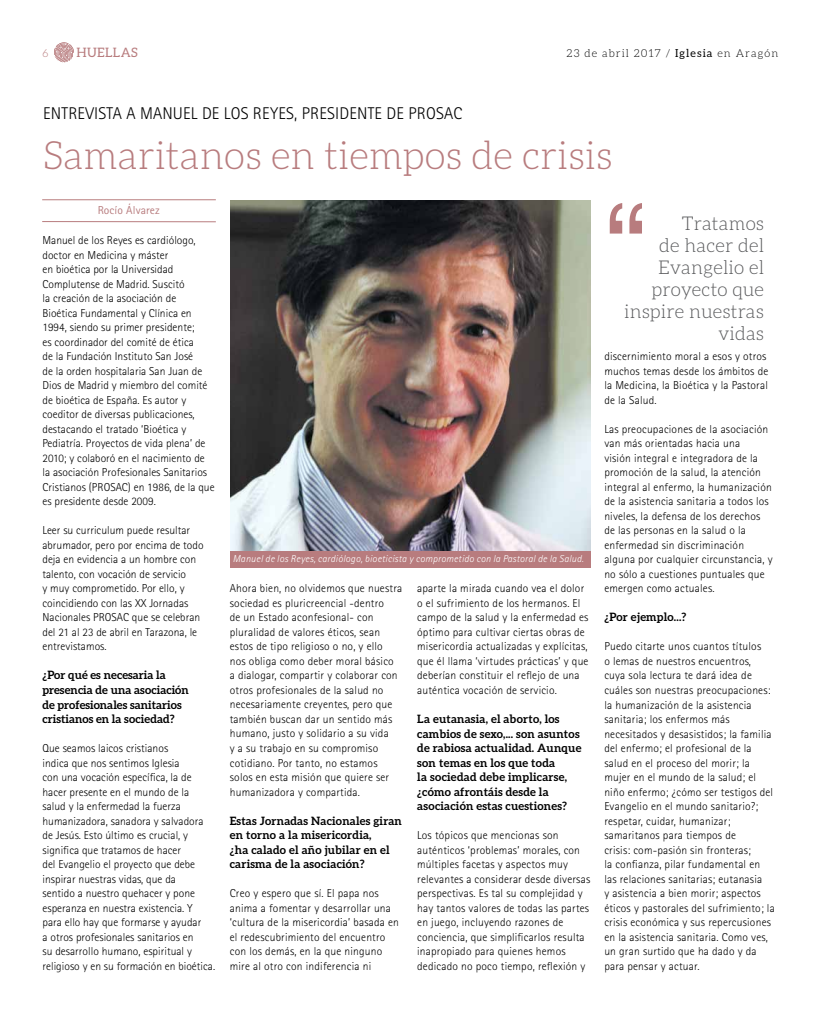
<style>
.page{position:relative;width:820px;height:1021px;background:#fff}
.page>*{position:absolute;margin:0;border:0;box-sizing:border-box;transform-origin:0 0}
.t1{font:120px "Helvetica";color:#b87c7e}
.t2{font:300 39px "Aleo";color:#b87c7e}
.t3{font:300 19px/22px "Aleo";letter-spacing:.01em;color:#58595b;text-align:right}
.t4{font:300 17px "Rotis Sans Serif";letter-spacing:.01em;color:#000}
.t5{font:13px "Aleo";letter-spacing:.025em;color:#b87c7e}
.t6{font:300 11.5px/14.5px "Rotis Sans Serif";letter-spacing:.015em;color:#000}
.t7{font:700 11.5px/14.5px "Aleo";letter-spacing:.015em;color:#000}
.t8{font:11.5px "Rotis Sans Serif";letter-spacing:.01em;color:#b87c7e}
.t9{font:300 11px "Aleo";letter-spacing:.1em;color:#000}
.t10{font:300 11px "Aleo";color:#b87c7e}
.t11{font:italic 300 10px "Rotis Sans Serif";letter-spacing:.025em;color:#fff}
.s1{font-weight:400}
</style>
<div class="page">
<svg style="left:54px;top:42px;width:20px;height:21px"></svg>
<img style="left:230px;top:201px;width:360px;height:350px">
<div style="left:230px;top:551px;width:360px;height:16px;background:#b87c7e"></div>
<hr style="left:42px;top:199px;width:174px;height:1px;background:#b87c7e">
<hr style="left:42px;top:221px;width:174px;height:1px;background:#b87c7e">
<p class="t10" style="left:43px;top:48px;width:7px">6</p>
<p class="t5" style="left:77px;top:45px;width:63px">HUELLAS</p>
<p class="t9" style="left:566px;top:47px;width:213px">23 de abril 2017 / <span class="s1">Iglesia</span> en Aragón</p>
<h3 class="t4" style="left:43px;top:104px;width:420px">ENTREVISTA A MANUEL DE LOS REYES, PRESIDENTE DE PROSAC</h3>
<h2 class="t2" style="left:43px;top:134px;width:570px">Samaritanos en tiempos de crisis</h2>
<p class="t8" style="left:98px;top:203px;width:64px">Rocío Álvarez</p>
<p class="t6" style="left:42px;top:233px;width:174px">Manuel de los Reyes es cardiólogo, doctor en Medicina y máster<br>en bioética por la Universidad Complutense de Madrid. Suscitó<br>la creación de la asociación de<br>Bioética Fundamental y Clínica en 1994, siendo su primer presidente;<br>es coordinador del comité de ética<br>de la Fundación Instituto San José<br>de la orden hospitalaria San Juan de Dios de Madrid y miembro del comité de bioética de España. Es autor y coeditor de diversas publicaciones, destacando el tratado ‘Bioética y Pediatría. Proyectos de vida plena’ de 2010; y colaboró en el nacimiento de la asociación Profesionales Sanitarios Cristianos (PROSAC) en 1986, de la que es presidente desde 2009.</p>
<p class="t6" style="left:42px;top:523px;width:163px">Leer su curriculum puede resultar abrumador, pero por encima de todo deja en evidencia a un hombre con talento, con vocación de servicio<br>y muy comprometido. Por ello, y coincidiendo con las XX Jornadas<br>Nacionales PROSAC que se celebran del 21 al 23 de abril en Tarazona, le entrevistamos.</p>
<p class="t7" style="left:42px;top:668px;width:148px">¿Por qué es necesaria la presencia de una asociación de profesionales sanitarios cristianos en la sociedad?</p>
<p class="t6" style="left:42px;top:741px;width:174px">Que seamos laicos cristianos<br>indica que nos sentimos Iglesia<br>con una vocación específica, la de hacer presente en el mundo de la salud y la enfermedad la fuerza humanizadora, sanadora y salvadora de Jesús. Esto último es crucial, y significa que tratamos de hacer<br>del Evangelio el proyecto que debe inspirar nuestras vidas, que da<br>sentido a nuestro quehacer y pone esperanza en nuestra existencia. Y<br>para ello hay que formarse y ayudar<br>a otros profesionales sanitarios en<br>su desarrollo humano, espiritual y religioso y en su formación en bioética.</p>
<p class="t11" style="left:233px;top:553px;width:352px">Manuel de los Reyes, cardiólogo, bioeticista y comprometido con la Pastoral de la Salud.</p>
<p class="t6" style="left:230px;top:581px;width:174px">Ahora bien, no olvidemos que nuestra sociedad es pluricreencial -dentro<br>de un Estado aconfesional- con pluralidad de valores éticos, sean estos de tipo religioso o no, y ello<br>nos obliga como deber moral básico<br>a dialogar, compartir y colaborar con otros profesionales de la salud no necesariamente creyentes, pero que también buscan dar un sentido más humano, justo y solidario a su vida<br>y a su trabajo en su compromiso cotidiano. Por tanto, no estamos solos en esta misión que quiere ser humanizadora y compartida.</p>
<p class="t7" style="left:230px;top:813px;width:173px">Estas Jornadas Nacionales giran en torno a la misericordia,<br>¿ha calado el año jubilar en el carisma de la asociación?</p>
<p class="t6" style="left:230px;top:886px;width:171px">Creo y espero que sí. El papa nos anima a fomentar y desarrollar una ‘cultura de la misericordia’ basada en el redescubrimiento del encuentro con los demás, en la que ninguno mire al otro con indiferencia ni</p>
<p class="t6" style="left:417px;top:581px;width:173px">aparte la mirada cuando vea el dolor o el sufrimiento de los hermanos. El campo de la salud y la enfermedad es óptimo para cultivar ciertas obras de misericordia actualizadas y explícitas, que él llama ‘virtudes prácticas’ y que deberían constituir el reflejo de una auténtica vocación de servicio.</p>
<p class="t7" style="left:417px;top:711px;width:166px">La eutanasia, el aborto, los cambios de sexo,... son asuntos de rabiosa actualidad. Aunque son temas en los que toda<br>la sociedad debe implicarse, ¿cómo afrontáis desde la asociación estas cuestiones?</p>
<p class="t6" style="left:417px;top:828px;width:174px">Los tópicos que mencionas son auténticos ‘problemas’ morales, con múltiples facetas y aspectos muy relevantes a considerar desde diversas perspectivas. Es tal su complejidad y hay tantos valores de todas las partes en juego, incluyendo razones de conciencia, que simplificarlos resulta inapropiado para quienes hemos dedicado no poco tiempo, reflexión y</p>
<h1 class="t1" style="left:605px;top:155px;width:41px">“</h1>
<h3 class="t3" style="left:624px;top:212px;width:141px">Tratamos<br>de hacer del<br>Evangelio el proyecto que inspire nuestras vidas</h3>
<p class="t6" style="left:604px;top:349px;width:165px">discernimiento moral a esos y otros muchos temas desde los ámbitos de la Medicina, la Bioética y la Pastoral de la Salud.</p>
<p class="t6" style="left:604px;top:421px;width:170px">Las preocupaciones de la asociación van más orientadas hacia una<br>visión integral e integradora de la promoción de la salud, la atención integral al enfermo, la humanización de la asistencia sanitaria a todos los niveles, la defensa de los derechos de las personas en la salud o la enfermedad sin discriminación alguna por cualquier circunstancia, y no sólo a cuestiones puntuales que emergen como actuales.</p>
<p class="t7" style="left:604px;top:610px;width:83px">¿Por ejemplo...?</p>
<p class="t6" style="left:604px;top:639px;width:172px">Puedo citarte unos cuantos títulos<br>o lemas de nuestros encuentros, cuya sola lectura te dará idea de cuáles son nuestras preocupaciones: la humanización de la asistencia sanitaria; los enfermos más necesitados y desasistidos; la familia del enfermo; el profesional de la salud en el proceso del morir; la mujer en el mundo de la salud; el niño enfermo; ¿cómo ser testigos del Evangelio en el mundo sanitario?; respetar, cuidar, humanizar; samaritanos para tiempos de<br>crisis: com-pasión sin fronteras;<br>la confianza, pilar fundamental en las relaciones sanitarias; eutanasia<br>y asistencia a bien morir; aspectos éticos y pastorales del sufrimiento; la crisis económica y sus repercusiones en la asistencia sanitaria. Como ves, un gran surtido que ha dado y da para pensar y actuar.</p>
</div>
